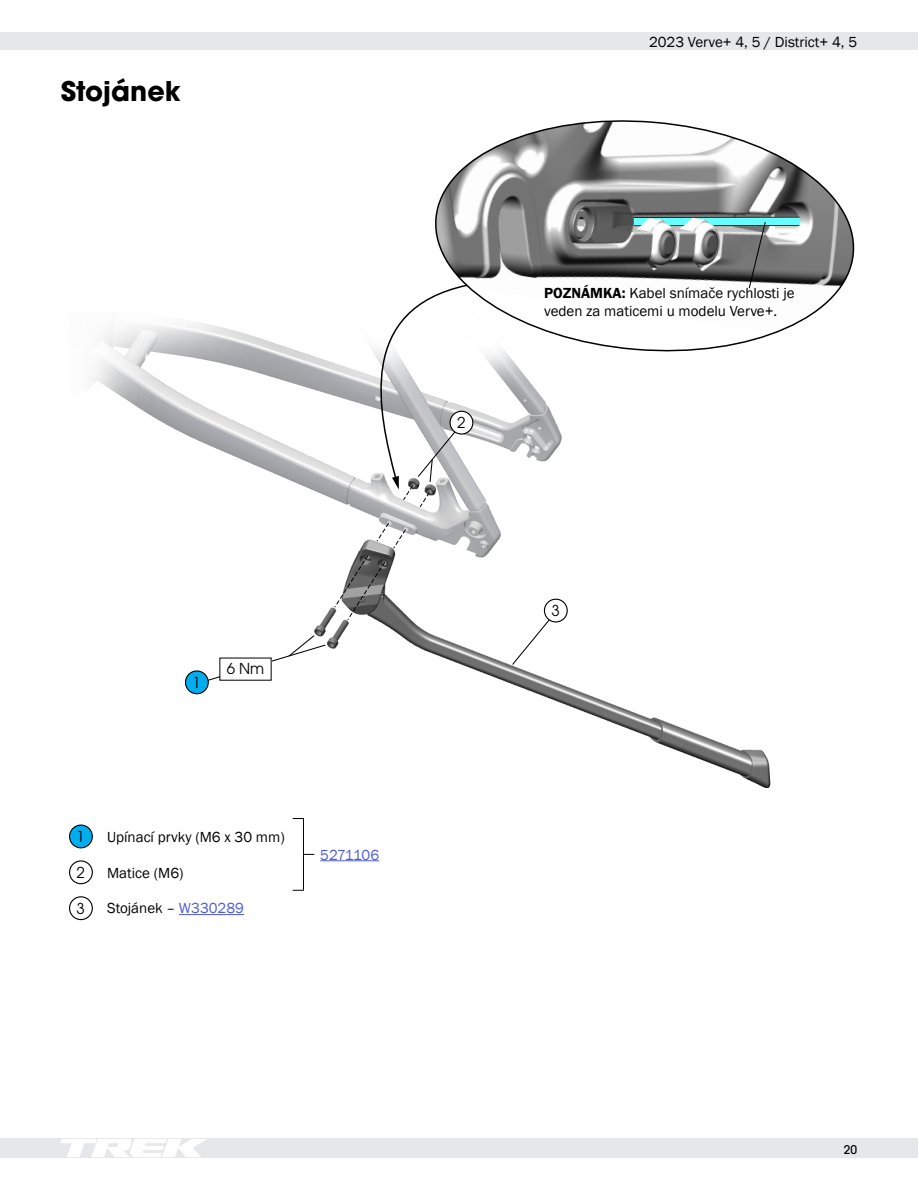
<style>
.page{position:relative;width:918px;height:1188px;background:#fff}
.page>*{position:absolute;margin:0;border:0;box-sizing:border-box;transform-origin:0 0}
.Section_Head{font:700 27px "ITC Avant Garde Pro";color:#000}
.t1{font:15px/18px "Franklin Gothic";color:#000}
.Callout_Number_Black{font:15px "ITC Avant Garde Pro";color:#000}
.t2{font:15px "Franklin Gothic";letter-spacing:-.025em;color:#4f5cd6}
.t3{font:500 12px "ITC Avant Garde Pro";color:#000}
.s1{color:#4f5cd6}
.s2{font-weight:600}
</style>
<div class="page">
<div style="left:0;top:1139px;width:918px;height:19px;background:#e6e7e9"></div>
<div style="left:0;top:33px;width:918px;height:17px;background:#e6e7e9"></div>
<svg style="left:61px;top:1139px;width:146px;height:18px"></svg>
<img style="left:89px;top:323px;width:682px;height:464px">
<svg style="left:334px;top:522px;width:72px;height:99px"></svg>
<svg style="left:435px;top:120px;width:420px;height:241px"></svg>
<svg style="left:198px;top:634px;width:129px;height:50px"></svg>
<div style="left:185px;top:671px;width:23px;height:23px;background:#00aeef;border-radius:50%"></div>
<div style="left:185px;top:670px;width:24px;height:24px;border:1px solid #000;border-radius:50%"></div>
<div style="left:220px;top:658px;width:51px;height:22px;background:#fff"></div>
<svg style="left:450px;top:411px;width:23px;height:23px"></svg>
<div style="left:450px;top:411px;width:23px;height:24px;border:1px solid #000;border-radius:50%"></div>
<svg style="left:356px;top:284px;width:113px;height:224px"></svg>
<svg style="left:511px;top:609px;width:47px;height:57px"></svg>
<div style="left:544px;top:599px;width:23px;height:23px;background:#fff;border-radius:50%"></div>
<div style="left:544px;top:599px;width:24px;height:23px;border:1px solid #000;border-radius:50%"></div>
<svg style="left:748px;top:221px;width:19px;height:68px"></svg>
<hr style="left:303px;top:819px;width:1px;height:35px;background:#000">
<hr style="left:303px;top:855px;width:1px;height:35px;background:#000">
<div style="left:70px;top:825px;width:22px;height:23px;background:#00aeef;border-radius:50%"></div>
<div style="left:69px;top:825px;width:24px;height:23px;border:1px solid #000;border-radius:50%"></div>
<hr style="left:320px;top:860px;width:59px;height:1px;background:#4f5cd6">
<div style="left:69px;top:860px;width:24px;height:24px;border:1px solid #000;border-radius:50%"></div>
<div style="left:69px;top:896px;width:24px;height:24px;border:1px solid #000;border-radius:50%"></div>
<hr style="left:179px;top:914px;width:65px;height:1px;background:#4f5cd6">
<p class="Section_Head" style="left:61px;top:73px;width:121px">Stojánek</p>
<p class="Callout_Number_Black" style="left:457px;top:413px;width:10px">2</p>
<p class="Callout_Number_Black" style="left:192px;top:673px;width:10px">1</p>
<p class="Callout_Number_Black" style="left:227px;top:659px;width:39px">6 Nm</p>
<p class="Callout_Number_Black" style="left:76px;top:827px;width:10px">1</p>
<p class="t1" style="left:107px;top:828px;width:179px">Upínací prvky (M6 x 30 mm)</p>
<p class="Callout_Number_Black" style="left:76px;top:863px;width:10px">2</p>
<p class="t1" style="left:107px;top:864px;width:78px">Matice (M6)</p>
<p class="Callout_Number_Black" style="left:76px;top:899px;width:10px">3</p>
<p class="t1" style="left:107px;top:900px;width:138px">Stojánek – <span class="s1">W330289</span></p>
<p class="t2" style="left:320px;top:845px;width:60px">5271106</p>
<p class="t1" style="left:649px;top:33px;width:210px">2023 Verve+ 4, 5 / District+ 4, 5</p>
<p class="t1" style="left:544px;top:284px;width:252px"><span class="s2">POZNÁMKA:</span> Kabel snímače rychlosti je veden za maticemi u modelu Verve+.</p>
<p class="Callout_Number_Black" style="left:551px;top:601px;width:10px">3</p>
<p class="t3" style="left:844px;top:1142px;width:15px">20</p>
</div>
